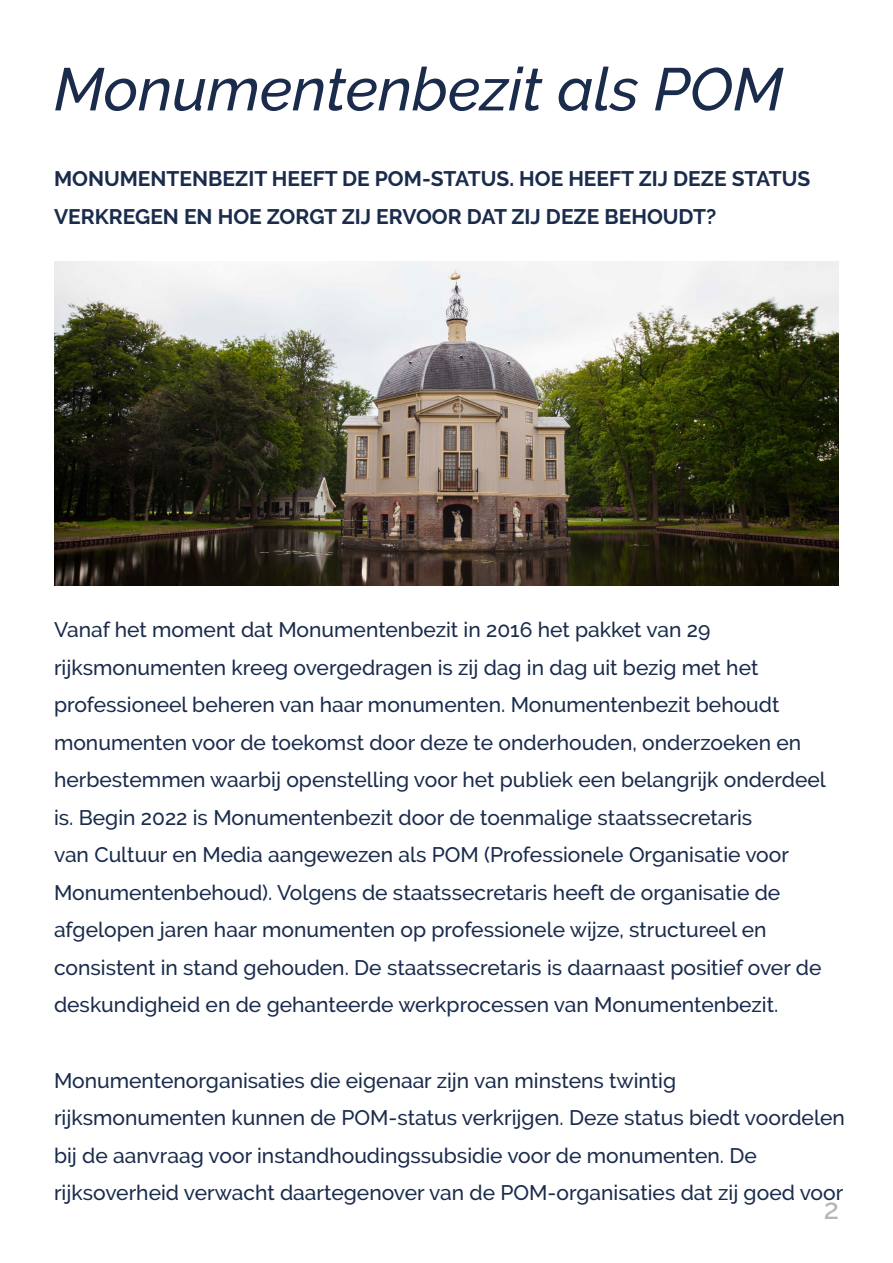
<style>
.page{position:relative;width:893px;height:1263px;background:#fff}
.page>*{position:absolute;margin:0;border:0;box-sizing:border-box;transform-origin:0 0}
.t1{font:italic 500 60px "Raleway";color:#1a2b4c}
.t2{font:500 28.5px "Raleway";color:#b6b4b4}
.t3{font:500 21px/37.5px "Raleway";color:#1a2b4c}
.t4{font:700 21px/37.5px "Raleway";color:#1a2b4c}
</style>
<div class="page">
<img style="left:54px;top:261px;width:785px;height:325px">
<h1 class="t1" style="left:54px;top:55px;width:731px">Monumentenbezit als POM</h1>
<p class="t4" style="left:54px;top:160px;width:758px">MONUMENTENBEZIT HEEFT DE POM-STATUS. HOE HEEFT ZIJ DEZE STATUS<br>VERKREGEN EN HOE ZORGT ZIJ ERVOOR DAT ZIJ DEZE BEHOUDT?</p>
<p class="t3" style="left:54px;top:611px;width:773px">Vanaf het moment dat Monumentenbezit in 2016 het pakket van 29 rijksmonumenten kreeg overgedragen is zij dag in dag uit bezig met het professioneel beheren van haar monumenten. Monumentenbezit behoudt monumenten voor de toekomst door deze te onderhouden, onderzoeken en herbestemmen waarbij openstelling voor het publiek een belangrijk onderdeel is. Begin 2022 is Monumentenbezit door de toenmalige staatssecretaris<br>van Cultuur en Media aangewezen als POM (Professionele Organisatie voor Monumentenbehoud). Volgens de staatssecretaris heeft de organisatie de afgelopen jaren haar monumenten op professionele wijze, structureel en consistent in stand gehouden. De staatssecretaris is daarnaast positief over de deskundigheid en de gehanteerde werkprocessen van Monumentenbezit.</p>
<p class="t3" style="left:54px;top:1062px;width:792px">Monumentenorganisaties die eigenaar zijn van minstens twintig rijksmonumenten kunnen de POM-status verkrijgen. Deze status biedt voordelen bij de aanvraag voor instandhoudingssubsidie voor de monumenten. De rijksoverheid verwacht daartegenover van de POM-organisaties dat zij goed voor</p>
<h2 class="t2" style="left:824px;top:1192px;width:17px">2</h2>
</div>
